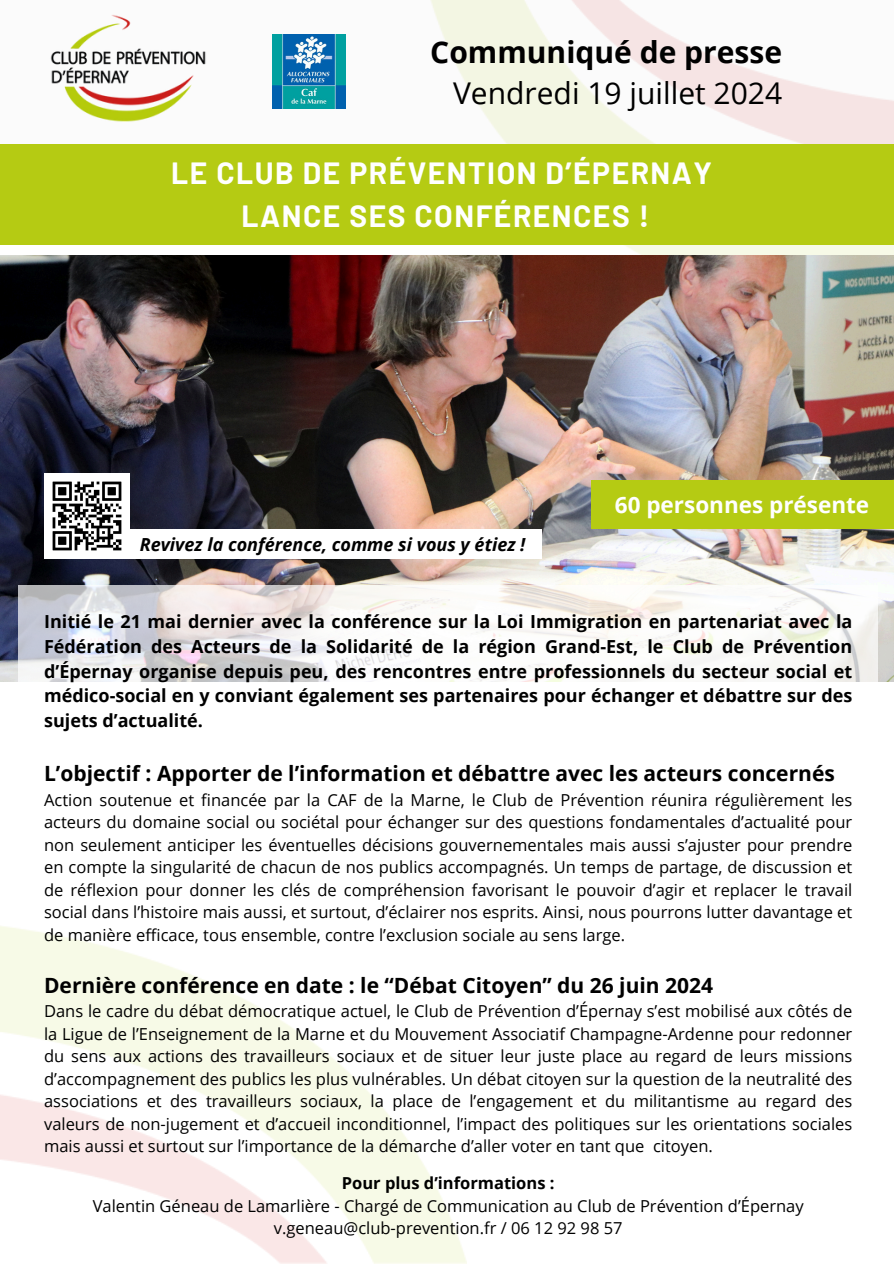
<style>
.page{position:relative;width:894px;height:1264px;background:#fff}
.page>*{position:absolute;margin:0;border:0;box-sizing:border-box;transform-origin:0 0}
.t1{font:700 30px "Barlow";letter-spacing:.05em;color:#fff}
.t2{font:30px/41.7px "Open Sans";color:#000;text-align:right}
.t3{font:700 22.5px "Open Sans";color:#fff}
.t4{font:700 21px "Open Sans";color:#000}
.t5{font:700 18px/24.8px "Open Sans";color:#000;text-align:justify}
.t6{font:italic 700 18px "Open Sans";color:#000}
.t7{font:16.5px/22.5px "Open Sans";color:#000;text-align:justify}
.t8{font:700 16.5px "Open Sans";color:#000}
.s1{font-weight:700}
</style>
<div class="page">
<div style="left:0;top:0;width:893px;height:148px;background:#fbfbfb"></div>
<img style="left:50px;top:15px;width:156px;height:107px">
<img style="left:430px;top:0;width:463px;height:255px">
<div style="left:0;top:144px;width:893px;height:100px;background:#b5cb13"></div>
<img style="left:0;top:255px;width:893px;height:427px">
<svg style="left:18px;top:584px;width:859px;height:98px;fill:#f8f8f6"></svg>
<div style="left:114px;top:529px;width:427px;height:30px;background:#fff"></div>
<img style="left:44px;top:473px;width:86px;height:86px">
<img style="left:272px;top:34px;width:73px;height:74px">
<div style="left:590px;top:480px;width:303px;height:49px;background:#b5cb13"></div>
<h1 class="t2" style="left:430px;top:30px;width:353px"><span class="s1">Communiqué de presse<br></span>Vendredi 19 juillet 2024</h1>
<p class="t1" style="left:171px;top:154px;width:542px">LE CLUB DE PRÉVENTION D’ÉPERNAY</p>
<p class="t1" style="left:241px;top:197px;width:409px">LANCE SES CONFÉRENCES !</p>
<p class="t6" style="left:140px;top:531px;width:387px">Revivez la conférence, comme si vous y étiez !</p>
<p class="t3" style="left:614px;top:488px;width:256px">60 personnes présente</p>
<p class="t5" style="left:44px;top:608px;width:809px">Initié le 21 mai dernier avec la conférence sur la Loi Immigration en partenariat avec la Fédération des Acteurs de la Solidarité de la région Grand-Est, le Club de Prévention d’Épernay organise depuis peu, des rencontres entre professionnels du secteur social et médico-social en y conviant également ses partenaires pour échanger et débattre sur des sujets d’actualité.</p>
<h4 class="t4" style="left:44px;top:758px;width:792px">L’objectif : Apporter de l’information et débattre avec les acteurs concernés</h4>
<h3 class="t7" style="left:44px;top:788px;width:809px">Action soutenue et financée par la CAF de la Marne, le Club de Prévention réunira régulièrement les acteurs du domaine social ou sociétal pour échanger sur des questions fondamentales d’actualité pour non seulement anticiper les éventuelles décisions gouvernementales mais aussi s’ajuster pour prendre en compte la singularité de chacun de nos publics accompagnés. Un temps de partage, de discussion et de réflexion pour donner les clés de compréhension favorisant le pouvoir d’agir et replacer le travail social dans l’histoire mais aussi, et surtout, d’éclairer nos esprits. Ainsi, nous pourrons lutter davantage et de manière efficace, tous ensemble, contre l’exclusion sociale au sens large.</h3>
<h4 class="t4" style="left:44px;top:970px;width:670px">Dernière conférence en date : le “Débat Citoyen” du 26 juin 2024</h4>
<p class="t7" style="left:44px;top:999px;width:809px">Dans le cadre du débat démocratique actuel, le Club de Prévention d’Épernay s’est mobilisé aux côtés de la Ligue de l’Enseignement de la Marne et du Mouvement Associatif Champagne-Ardenne pour redonner du sens aux actions des travailleurs sociaux et de situer leur juste place au regard de leurs missions d’accompagnement des publics les plus vulnérables. Un débat citoyen sur la question de la neutralité des associations et des travailleurs sociaux, la place de l’engagement et du militantisme au regard des valeurs de non-jugement et d’accueil inconditionnel, l’impact des politiques sur les orientations sociales mais aussi et surtout sur l’importance de la démarche d’aller voter en tant que citoyen.</p>
<p class="t8" style="left:342px;top:1171px;width:214px">Pour plus d’informations :</p>
<p class="t7" style="left:93px;top:1194px;width:712px">Valentin Géneau de Lamarlière - Chargé de Communication au Club de Prévention d’Épernay</p>
<p class="t7" style="left:274px;top:1216px;width:350px">v.geneau@club-prevention.fr / 06 12 92 98 57</p>
</div>
